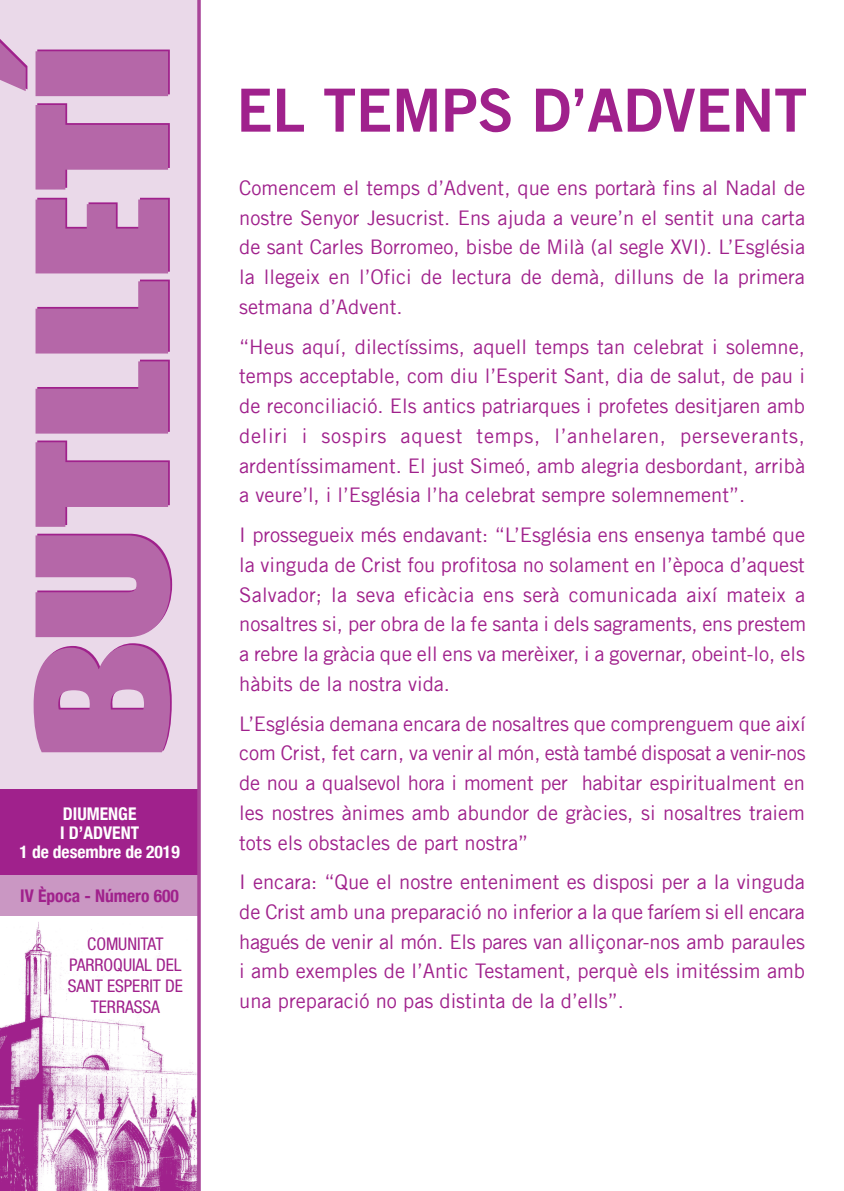
<style>
.page{position:relative;width:844px;height:1191px;background:#fff}
.page>*{position:absolute;margin:0;border:0;box-sizing:border-box;transform-origin:0 0}
.t1{font:700 59.5px "Trade Gothic No.2";letter-spacing:-.005em;color:#a0218c}
.t2{font:20.12px/29.8px "Trade Gothic LT";color:#a0218c;text-align:justify}
.t3{font:condensed 17.5px/21px "Helvetica Neue";letter-spacing:-.005em;color:#a0218c;text-align:center}
.t4{font:700 condensed 17.5px/19.2px "Helvetica Neue";color:#fff;text-align:center}
.t5{font:700 condensed 17.5px "Helvetica Neue";color:#a0218c}
</style>
<div class="page">
<img style="left:0;top:922px;width:197px;height:269px">
<div style="left:0;top:0;width:198px;height:795px;background:#ead9e9"></div>
<div style="left:0;top:839px;width:199px;height:77px;background:#ca97c3"></div>
<div style="left:0;top:789px;width:199px;height:86px;background:#a0218c"></div>
<svg style="left:197px;top:0;width:4px;height:1191px;background:#b158a3"></svg>
<svg style="left:34px;top:643px;width:138px;height:109px"></svg>
<svg style="left:36px;top:534px;width:136px;height:103px;background:#bc76b1"></svg>
<svg style="left:36px;top:440px;width:134px;height:87px"></svg>
<svg style="left:36px;top:360px;width:134px;height:73px"></svg>
<svg style="left:36px;top:279px;width:134px;height:74px"></svg>
<svg style="left:36px;top:198px;width:134px;height:75px;background:#ba72af"></svg>
<svg style="left:36px;top:103px;width:134px;height:86px"></svg>
<svg style="left:0;top:39px;width:170px;height:57px"></svg>
<p class="t4" style="left:19px;top:803px;width:162px">DIUMENGE<br>I D’ADVENT<br>1 de desembre de 2019</p>
<p class="t5" style="left:20px;top:885px;width:160px">IV Època - Número 600</p>
<p class="t3" style="left:68px;top:933px;width:116px">COMUNITAT<br>PARROQUIAL DEL<br>SANT ESPERIT DE<br>TERRASSA</p>
<p class="t1" style="left:236px;top:73px;width:572px">EL TEMPS D’ADVENT</p>
<p class="t2" style="left:239px;top:173px;width:567px">Comencem el temps d’Advent, que ens portarà fins al Nadal de nostre Senyor Jesucrist. Ens ajuda a veure’n el sentit una carta de sant Carles Borromeo, bisbe de Milà (al segle XVI). L’Església la llegeix en l’Ofici de lectura de demà, dilluns de la primera setmana d’Advent.</p>
<p class="t2" style="left:239px;top:331px;width:567px">“Heus aquí, dilectíssims, aquell temps tan celebrat i solemne, temps acceptable, com diu l’Esperit Sant, dia de salut, de pau i de reconciliació. Els antics patriarques i profetes desitjaren amb deliri i sospirs aquest temps, l’anhelaren, perseverants, ardentíssimament. El just Simeó, amb alegria desbordant, arribà a veure’l, i l’Església l’ha celebrat sempre solemnement”.</p>
<p class="t2" style="left:239px;top:520px;width:568px">I prossegueix més endavant: “L’Església ens ensenya també que la vinguda de Crist fou profitosa no solament en l’època d’aquest Salvador; la seva eficàcia ens serà comunicada així mateix a nosaltres si, per obra de la fe santa i dels sagraments, ens prestem a rebre la gràcia que ell ens va merèixer, i a governar, obeint-lo, els hàbits de la nostra vida.</p>
<p class="t2" style="left:239px;top:708px;width:567px">L’Església demana encara de nosaltres que comprenguem que així com Crist, fet carn, va venir al món, està també disposat a venir-nos de nou a qualsevol hora i moment per habitar espiritualment en les nostres ànimes amb abundor de gràcies, si nosaltres traiem tots els obstacles de part nostra”</p>
<p class="t2" style="left:239px;top:867px;width:567px">I encara: “Que el nostre enteniment es disposi per a la vinguda de Crist amb una preparació no inferior a la que faríem si ell encara hagués de venir al món. Els pares van alliçonar-nos amb paraules i amb exemples de l’Antic Testament, perquè els imitéssim amb una preparació no pas distinta de la d’ells”.</p>
</div>
